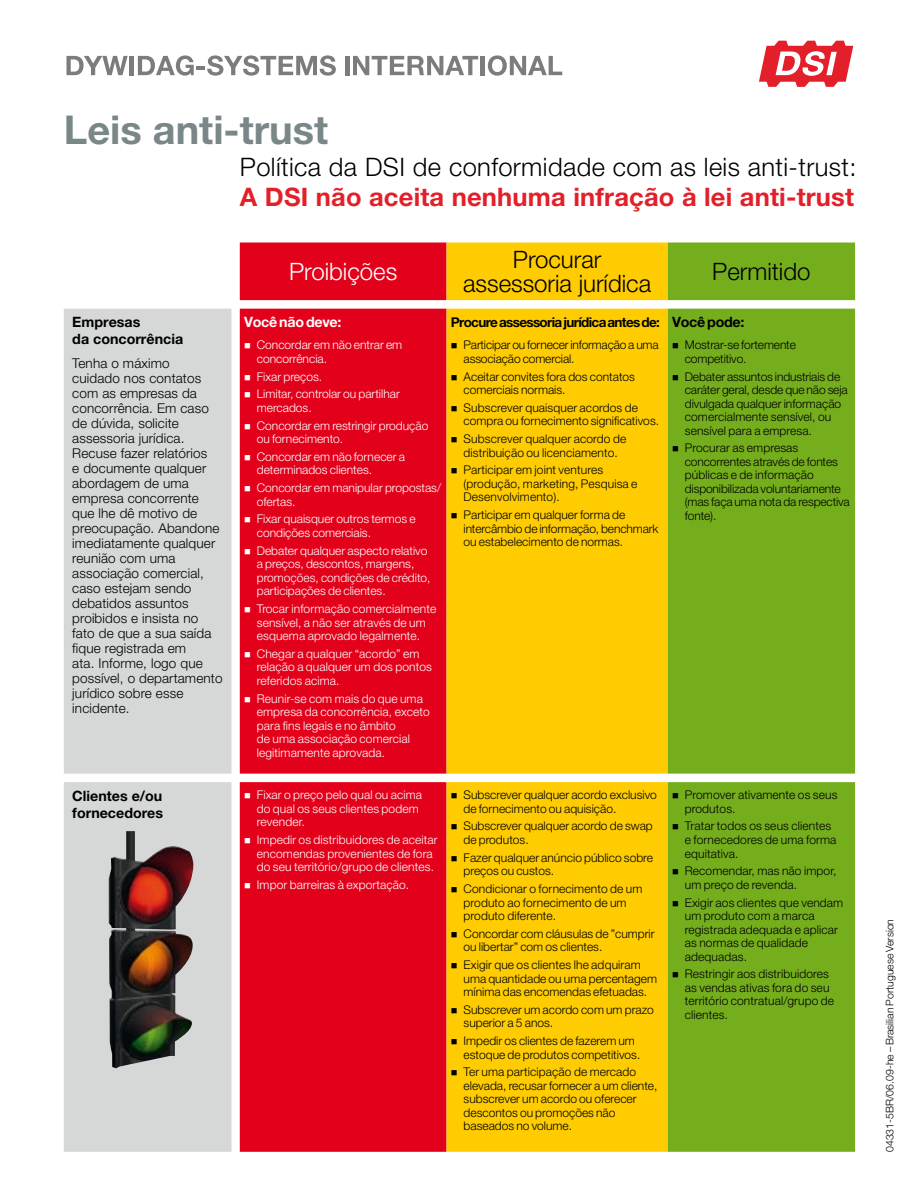
<style>
.page{position:relative;width:919px;height:1187px;background:#fff}
.page>*{position:absolute;margin:0;border:0;box-sizing:border-box;transform-origin:0 0}
.t1{font:700 39.75px "Helvetica Neue LT Std";color:#7a8788}
.t2{font:300 25.5px "Helvetica Neue LT Std";letter-spacing:.015em;color:#000}
.t3{font:700 25.5px "Helvetica Neue LT Std";letter-spacing:.01em;color:#e32029}
.t4{font:300 24px/24px "Helvetica Neue LT Std";color:#000;text-align:center}
.t5{font:300 24px "Helvetica Neue LT Std";color:#fff}
.t6{font:700 14.25px/17.1px "Helvetica Neue LT Std";color:#000}
.t7{font:700 14.25px "Helvetica Neue LT Std";letter-spacing:-.02em;color:#fff}
.t8{font:700 14.25px "Helvetica Neue LT Std";letter-spacing:-.02em;color:#000}
.t9{font:300 13.5px/15px "Helvetica Neue LT Std";letter-spacing:.01em;color:#000}
.t10{font:700 13.5px "Helvetica Neue LT Std";letter-spacing:-.05em;color:#000}
.t11{font:300 12px/13.5px "Helvetica Neue LT Std";color:#000}
.t12{font:300 12px/13.5px "Helvetica Neue LT Std";letter-spacing:.01em;color:#fff}
.t13{font:300 10.5px "Helvetica Neue LT Std";color:#000}
</style>
<div class="page">
<div style="left:240px;top:242px;width:206px;height:909px;background:#e2001a"></div>
<div style="left:446px;top:242px;width:221px;height:909px;background:#fecc00"></div>
<div style="left:667px;top:242px;width:188px;height:909px;background:#75ae1d"></div>
<div style="left:64px;top:308px;width:167px;height:843px;background:#d6d7d7"></div>
<img style="left:109px;top:831px;width:84px;height:237px">
<svg style="left:759px;top:41px;width:94px;height:46px"></svg>
<svg style="left:66px;top:56px;width:62px;height:19px"></svg>
<hr style="left:130px;top:56px;width:4px;height:19px;background:#7b7c7e">
<svg style="left:138px;top:55px;width:198px;height:21px"></svg>
<hr style="left:345px;top:56px;width:4px;height:19px;background:#7b7c7e">
<svg style="left:353px;top:56px;width:125px;height:19px"></svg>
<div style="left:480px;top:56px;width:5px;height:19px;background:#7b7c7e"></div>
<svg style="left:488px;top:55px;width:74px;height:21px"></svg>
<svg style="left:245px;top:343px;width:5px;height:6px"></svg>
<svg style="left:245px;top:374px;width:5px;height:6px"></svg>
<svg style="left:245px;top:392px;width:5px;height:6px"></svg>
<svg style="left:245px;top:423px;width:5px;height:6px"></svg>
<svg style="left:245px;top:455px;width:5px;height:5px"></svg>
<svg style="left:245px;top:486px;width:5px;height:5px"></svg>
<svg style="left:245px;top:517px;width:5px;height:6px"></svg>
<svg style="left:245px;top:548px;width:5px;height:6px"></svg>
<svg style="left:245px;top:607px;width:5px;height:5px"></svg>
<svg style="left:245px;top:651px;width:5px;height:6px"></svg>
<svg style="left:245px;top:696px;width:5px;height:6px"></svg>
<svg style="left:451px;top:343px;width:5px;height:6px"></svg>
<svg style="left:451px;top:374px;width:5px;height:6px"></svg>
<svg style="left:451px;top:406px;width:5px;height:5px"></svg>
<svg style="left:451px;top:437px;width:5px;height:5px"></svg>
<svg style="left:451px;top:468px;width:5px;height:6px"></svg>
<svg style="left:451px;top:513px;width:5px;height:5px"></svg>
<svg style="left:672px;top:343px;width:6px;height:6px"></svg>
<svg style="left:672px;top:374px;width:6px;height:6px"></svg>
<svg style="left:672px;top:446px;width:6px;height:6px"></svg>
<svg style="left:245px;top:793px;width:5px;height:5px"></svg>
<svg style="left:245px;top:838px;width:5px;height:5px"></svg>
<svg style="left:245px;top:882px;width:5px;height:6px"></svg>
<svg style="left:451px;top:793px;width:5px;height:5px"></svg>
<svg style="left:451px;top:824px;width:5px;height:5px"></svg>
<svg style="left:451px;top:855px;width:5px;height:6px"></svg>
<svg style="left:451px;top:887px;width:5px;height:5px"></svg>
<svg style="left:451px;top:931px;width:5px;height:6px"></svg>
<svg style="left:451px;top:963px;width:5px;height:5px"></svg>
<svg style="left:451px;top:1007px;width:5px;height:6px"></svg>
<svg style="left:451px;top:1039px;width:5px;height:5px"></svg>
<svg style="left:451px;top:1070px;width:5px;height:5px"></svg>
<svg style="left:672px;top:793px;width:6px;height:5px"></svg>
<svg style="left:672px;top:824px;width:6px;height:5px"></svg>
<svg style="left:672px;top:869px;width:6px;height:5px"></svg>
<svg style="left:672px;top:900px;width:6px;height:5px"></svg>
<svg style="left:672px;top:972px;width:6px;height:5px"></svg>
<h1 class="t1" style="left:64px;top:105px;width:266px">Leis anti-trust</h1>
<h2 class="t2" style="left:240px;top:151px;width:618px">Política da DSI de conformidade com as leis anti-trust:</h2>
<h2 class="t3" style="left:240px;top:181px;width:615px">A DSI não aceita nenhuma infração à lei anti-trust</h2>
<p class="t6" style="left:72px;top:313px;width:112px">Empresas<br>da concorrência</p>
<p class="t9" style="left:72px;top:355px;width:152px">Tenha o máximo<br>cuidado nos contatos com as empresas da concorrência. Em caso de dúvida, solicite assessoria jurídica.<br>Recuse fazer relatórios<br>e documente qualquer abordagem de uma empresa concorrente que lhe dê motivo de preocupação. Abandone imediatamente qualquer reunião com uma associação comercial, caso estejam sendo debatidos assuntos proibidos e insista no fato de que a sua saída fique registrada em<br>ata. Informe, logo que possível, o departamento jurídico sobre esse incidente.</p>
<h3 class="t5" style="left:289px;top:257px;width:110px">Proibições</h3>
<p class="t7" style="left:244px;top:313px;width:99px">Você não deve:</p>
<p class="t12" style="left:257px;top:338px;width:147px">Concordar em não entrar em concorrência.</p>
<p class="t12" style="left:257px;top:367px;width:145px;line-height:17.7px">Fixar preços.<br>Limitar, controlar ou partilhar</p>
<p class="t12" style="left:257px;top:398px;width:173px;line-height:17.7px">mercados.<br>Concordar em restringir produção</p>
<p class="t12" style="left:257px;top:430px;width:150px;line-height:17.7px">ou fornecimento.<br>Concordar em não fornecer a</p>
<p class="t12" style="left:257px;top:461px;width:186px;line-height:17.7px">determinados clientes.<br>Concordar em manipular propostas/</p>
<p class="t12" style="left:257px;top:492px;width:160px;line-height:17.7px">ofertas.<br>Fixar quaisquer outros termos e</p>
<p class="t12" style="left:257px;top:523px;width:172px;line-height:17.7px">condições comerciais.<br>Debater qualquer aspecto relativo</p>
<p class="t12" style="left:257px;top:557px;width:175px">a preços, descontos, margens, promoções, condições de crédito, participações de clientes.</p>
<p class="t12" style="left:257px;top:601px;width:181px">Trocar informação comercialmente sensível, a não ser através de um esquema aprovado legalmente.</p>
<p class="t12" style="left:257px;top:646px;width:177px">Chegar a qualquer “acordo” em relação a qualquer um dos pontos referidos acima.</p>
<p class="t12" style="left:257px;top:691px;width:175px">Reunir-se com mais do que uma empresa da concorrência, exceto para fins legais e no âmbito<br>de uma associação comercial legitimamente aprovada.</p>
<h3 class="t4" style="left:463px;top:247px;width:190px">Procurar assessoria jurídica</h3>
<p class="t10" style="left:451px;top:314px;width:210px">Procure assessoria jurídica antes de:</p>
<p class="t11" style="left:463px;top:338px;width:196px">Participar ou fornecer informação a uma associação comercial.</p>
<p class="t11" style="left:463px;top:369px;width:173px">Aceitar convites fora dos contatos comerciais normais.</p>
<p class="t11" style="left:463px;top:400px;width:197px">Subscrever quaisquer acordos de compra ou fornecimento significativos.</p>
<p class="t11" style="left:463px;top:432px;width:164px">Subscrever qualquer acordo de distribuição ou licenciamento.</p>
<p class="t11" style="left:463px;top:463px;width:175px">Participar em joint ventures (produção, marketing, Pesquisa e<br>Desenvolvimento).</p>
<p class="t11" style="left:463px;top:508px;width:196px">Participar em qualquer forma de intercâmbio de informação, benchmark ou estabelecimento de normas.</p>
<p class="t6" style="left:72px;top:786px;width:92px">Clientes e/ou fornecedores</p>
<p class="t12" style="left:257px;top:787px;width:167px">Fixar o preço pelo qual ou acima do qual os seus clientes podem revender.</p>
<p class="t12" style="left:257px;top:832px;width:182px">Impedir os distribuidores de aceitar encomendas provenientes de fora do seu território/grupo de clientes.</p>
<p class="t12" style="left:257px;top:877px;width:154px">Impor barreiras à exportação.</p>
<p class="t11" style="left:463px;top:787px;width:195px">Subscrever qualquer acordo exclusivo de fornecimento ou aquisição.</p>
<p class="t11" style="left:463px;top:819px;width:191px">Subscrever qualquer acordo de swap de produtos.</p>
<p class="t11" style="left:463px;top:850px;width:191px">Fazer qualquer anúncio público sobre preços ou custos.</p>
<p class="t11" style="left:463px;top:881px;width:180px">Condicionar o fornecimento de um produto ao fornecimento de um produto diferente.</p>
<p class="t11" style="left:463px;top:926px;width:192px">Concordar com cláusulas de ”cumprir ou libertar” com os clientes.</p>
<p class="t11" style="left:463px;top:957px;width:195px">Exigir que os clientes lhe adquiram uma quantidade ou uma percentagem mínima das encomendas efetuadas.</p>
<p class="t11" style="left:463px;top:1002px;width:192px">Subscrever um acordo com um prazo superior a 5 anos.</p>
<p class="t11" style="left:463px;top:1033px;width:178px">Impedir os clientes de fazerem um estoque de produtos competitivos.</p>
<p class="t11" style="left:463px;top:1065px;width:195px">Ter uma participação de mercado elevada, recusar fornecer a um cliente, subscrever um acordo ou oferecer descontos ou promoções não baseados no volume.</p>
<h3 class="t4" style="left:712px;top:259px;width:100px">Permitido</h3>
<p class="t8" style="left:672px;top:313px;width:74px">Você pode:</p>
<p class="t11" style="left:684px;top:338px;width:113px">Mostrar-se fortemente competitivo.</p>
<p class="t11" style="left:684px;top:369px;width:164px">Debater assuntos industriais de caráter geral, desde que não seja divulgada qualquer informação comercialmente sensível, ou sensível para a empresa.</p>
<p class="t11" style="left:684px;top:441px;width:166px">Procurar as empresas concorrentes através de fontes públicas e de informação disponibilizada voluntariamente (mas faça uma nota da respectiva fonte).</p>
<p class="t11" style="left:684px;top:787px;width:154px">Promover ativamente os seus produtos.</p>
<p class="t11" style="left:684px;top:819px;width:153px">Tratar todos os seus clientes e fornecedores de uma forma equitativa.</p>
<p class="t11" style="left:684px;top:863px;width:153px">Recomendar, mas não impor, um preço de revenda.</p>
<p class="t11" style="left:684px;top:895px;width:160px">Exigir aos clientes que vendam um produto com a marca registrada adequada e aplicar as normas de qualidade adequadas.</p>
<p class="t11" style="left:684px;top:966px;width:151px">Restringir aos distribuidores as vendas ativas fora do seu território contratual/grupo de clientes.</p>
<p class="t13" style="left:883px;top:1151px;width:235px;rotate:-90deg">04331-5BR/06.09-he – Brasilian Portuguese Version</p>
</div>
